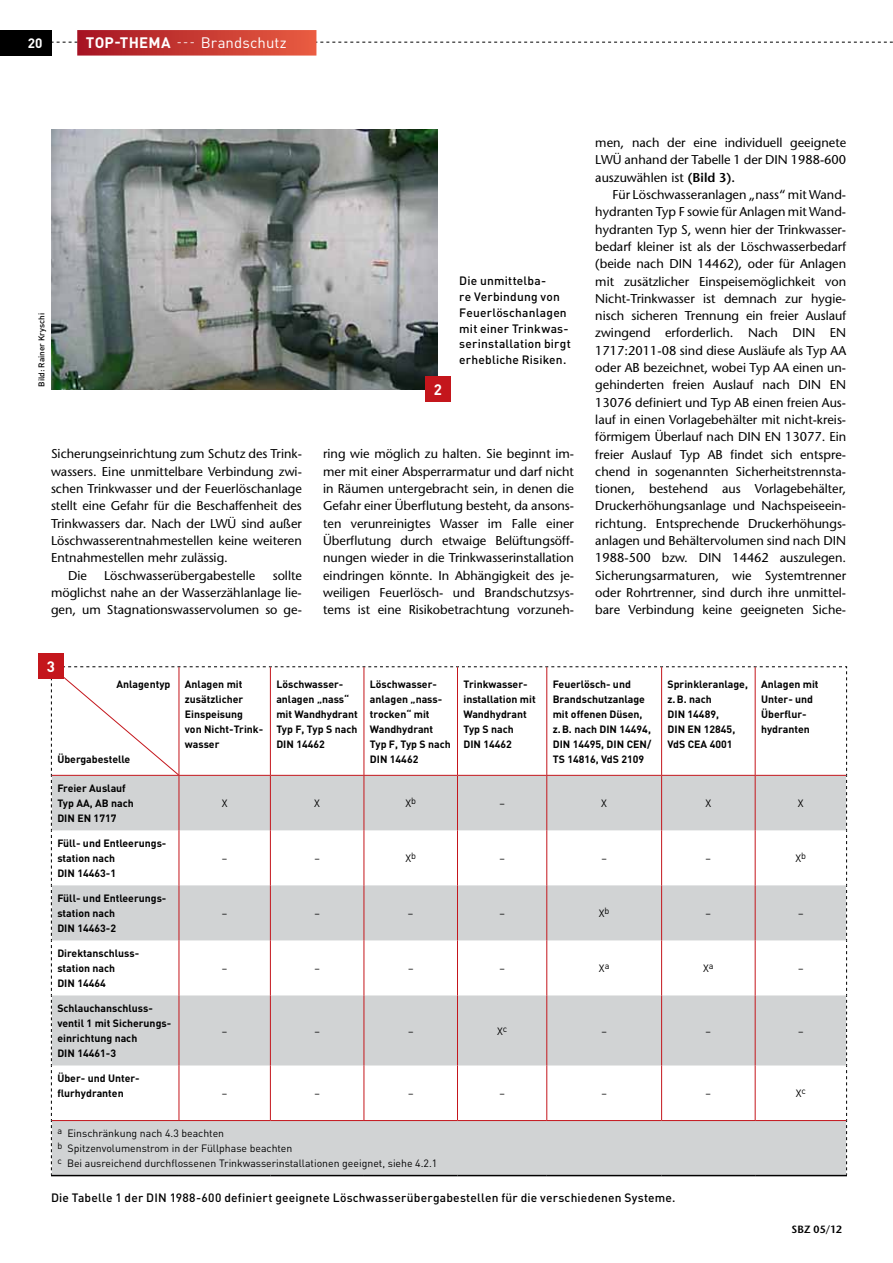
<style>
.page{position:relative;width:893px;height:1263px;background:#fff}
.page>*{position:absolute;margin:0;border:0;box-sizing:border-box;transform-origin:0 0}
.t1{font:15px "DIN Pro";letter-spacing:.01em;color:#fff}
.t2{font:700 15px "DIN Pro";color:#fff}
.t3{font:700 13.5px "DIN Pro";color:#fff}
.t4{font:500 12.75px/17.2px "Stone Sans Std";color:#000;text-align:justify}
.t5{font:500 12px/15.8px "DIN Pro";letter-spacing:.015em;color:#000}
.t6{font:700 10.5px/15px "DIN Pro";color:#000}
.t7{font:10.5px/15px "DIN Pro";color:#000}
.t8{font:600 10.5px "Stone Sans Std";letter-spacing:.01em;color:#000}
.t9{font:500 8.25px "DIN Pro";color:#000}
.s1{font-weight:700}
.s2{font-size:12px}
.s3{font-weight:600}
</style>
<div class="page">
<div style="left:0;top:30px;width:51px;height:25px;background:#000"></div>
<svg style="left:51px;top:42px;width:842px;height:1px"></svg>
<div style="left:77px;top:30px;width:239px;height:26px;background:linear-gradient(to right,#a51523,#e85d41)"></div>
<img style="left:51px;top:130px;width:386px;height:259px">
<div style="left:425px;top:376px;width:26px;height:26px;background:#c4161c"></div>
<hr style="left:51px;top:1175px;width:128px;height:1px;background:#000">
<hr style="left:179px;top:1175px;width:91px;height:1px;background:#000">
<hr style="left:270px;top:1175px;width:94px;height:1px;background:#000">
<hr style="left:364px;top:1175px;width:93px;height:1px;background:#000">
<hr style="left:457px;top:1175px;width:90px;height:1px;background:#000">
<hr style="left:547px;top:1175px;width:115px;height:1px;background:#000">
<hr style="left:662px;top:1175px;width:93px;height:1px;background:#000">
<hr style="left:755px;top:1175px;width:92px;height:1px;background:#000">
<svg style="left:51px;top:666px;width:796px;height:509px"></svg>
<div style="left:38px;top:653px;width:26px;height:26px;background:#c4161c"></div>
<p class="t3" style="left:28px;top:34px;width:16px">20</p>
<p class="t1" style="left:86px;top:32px;width:202px"><span class="s1">Top-Thema</span> <span class="s2">---</span> Brandschutz</p>
<p class="t9" style="left:36px;top:387px;width:75px;rotate:-90deg">Bild: Rainer Kryschi</p>
<p class="t4" style="left:51px;top:445px;width:252px">Sicherungseinrichtung zum Schutz des Trink-</p>
<p class="t4" style="left:51px;top:463px;width:252px">wassers. Eine unmittelbare Verbindung zwi-</p>
<p class="t4" style="left:51px;top:480px;width:252px">schen Trinkwasser und der Feuerlöschanlage</p>
<p class="t4" style="left:51px;top:497px;width:252px">stellt eine Gefahr für die Beschaffenheit des</p>
<p class="t4" style="left:51px;top:514px;width:252px">Trinkwassers dar. Nach der LWÜ sind außer</p>
<p class="t4" style="left:51px;top:532px;width:252px">Löschwasserentnahmestellen keine weiteren</p>
<p class="t4" style="left:51px;top:549px;width:178px">Entnahmestellen mehr zulässig.</p>
<p class="t4" style="left:68px;top:566px;width:20px">Die</p>
<p class="t4" style="left:104px;top:566px;width:153px">Löschwasserübergabestelle</p>
<p class="t4" style="left:51px;top:566px;width:252px;text-indent:222px">sollte möglichst nahe an der Wasserzählanlage lie&shy;gen, um Stagnationswasservolumen so ge-</p>
<p class="t2" style="left:47px;top:656px;width:10px">3</p>
<p class="t2" style="left:434px;top:379px;width:10px">2</p>
<p class="t5" style="left:459px;top:273px;width:113px">Die unmittelba-<br>re Verbindung von<br>Feuerlöschanlagen mit einer Trinkwas&shy;serinstallation birgt erhebliche Risiken.</p>
<p class="t4" style="left:323px;top:445px;width:252px">ring wie möglich zu halten. Sie beginnt im&shy;mer mit einer Absperrarmatur und darf nicht in Räumen untergebracht sein, in denen die Gefahr einer Überflutung besteht, da ansons&shy;ten verunreinigtes Wasser im Falle einer Überflutung durch etwaige Belüftungsöff&shy;nungen wieder in die Trinkwasserinstallation eindringen könnte. In Abhängigkeit des je&shy;weiligen Feuerlösch- und Brandschutzsys&shy;tems ist eine Risikobetrachtung vorzuneh-</p>
<p class="t4" style="left:595px;top:134px;width:252px">men, nach der eine individuell geeignete LWÜ anhand der Tabelle 1 der DIN 1988-600 auszuwählen ist <span class="s3">(Bild 3).</span></p>
<p class="t4" style="left:595px;top:186px;width:252px;text-indent:17px">Für Löschwasseranlagen „nass“ mit Wand&shy;hydranten Typ F sowie für Anlagen mit Wand&shy;hydranten Typ S, wenn hier der Trinkwasser&shy;bedarf kleiner ist als der Löschwasserbedarf (beide nach DIN 14462), oder für Anlagen mit zusätzlicher Einspeisemöglichkeit von Nicht-Trinkwasser ist demnach zur hygie&shy;nisch sicheren Trennung ein freier Auslauf zwingend erforderlich. Nach DIN EN 1717:2011-08 sind diese Ausläufe als Typ AA oder AB bezeichnet, wobei Typ AA einen un&shy;gehinderten freien Auslauf nach DIN EN 13076 definiert und Typ AB einen freien Aus&shy;lauf in einen Vorlagebehälter mit nicht-kreis&shy;förmigem Überlauf nach DIN EN 13077. Ein freier Auslauf Typ AB findet sich entspre&shy;chend in sogenannten Sicherheitstrennsta&shy;tionen, bestehend aus Vorlagebehälter, Druckerhöhungsanlage und Nachspeiseein&shy;richtung. Entsprechende Druckerhöhungs&shy;anlagen und Behältervolumen sind nach DIN 1988-500 bzw. DIN 14462 auszulegen.<br>Sicherungsarmaturen, wie Systemtrenner oder Rohrtrenner, sind durch ihre unmittel&shy;bare Verbindung keine geeigneten Siche-</p>
<p class="t6" style="left:116px;top:676px;width:56px">Anlagentyp</p>
<p class="t6" style="left:57px;top:751px;width:75px">Übergabestelle</p>
<p class="t6" style="left:57px;top:780px;width:78px">Freier Auslauf<br>Typ AA, AB nach<br>DIN EN 1717</p>
<p class="t6" style="left:57px;top:835px;width:111px">Füll- und Entleerungs&shy;station nach<br>DIN 14463-1</p>
<p class="t6" style="left:57px;top:890px;width:111px">Füll- und Entleerungs&shy;station nach<br>DIN 14463-2</p>
<p class="t6" style="left:57px;top:945px;width:83px">Direktanschluss&shy;station nach<br>DIN 14464</p>
<p class="t6" style="left:57px;top:1000px;width:115px">Schlauchanschluss&shy;ventil 1 mit Sicherungs&shy;einrichtung nach<br>DIN 14461-3</p>
<p class="t6" style="left:185px;top:676px;width:80px">Anlagen mit zusätzlicher<br>Einspeisung<br>von Nicht-Trink&shy;wasser</p>
<p class="t6" style="left:276px;top:676px;width:83px">Löschwasser&shy;anlagen „nass“ mit Wandhydrant<br>Typ F, Typ S nach<br>DIN 14462</p>
<p class="t6" style="left:370px;top:676px;width:83px">Löschwasser&shy;anlagen „nass&shy;trocken“ mit<br>Wandhydrant<br>Typ F, Typ S nach<br>DIN 14462</p>
<p class="t6" style="left:463px;top:676px;width:74px">Trinkwasser&shy;installation mit<br>Wandhydrant<br>Typ S nach<br>DIN 14462</p>
<p class="t6" style="left:553px;top:676px;width:100px">Feuerlösch- und<br>Brandschutzanlage mit offenen Düsen, z.B. nach DIN 14494,<br>DIN 14495, DIN CEN/<br>TS 14816, VdS 2109</p>
<p class="t6" style="left:668px;top:676px;width:82px">Sprinkleranlage, z.B. nach<br>DIN 14489,<br>DIN EN 12845,<br>VdS CEA 4001</p>
<p class="t6" style="left:761px;top:676px;width:59px">Anlagen mit<br>Unter- und<br>Überflur&shy;hydranten</p>
<p class="t7" style="left:222px;top:795px;width:7px">X</p>
<p class="t7" style="left:314px;top:795px;width:7px">X</p>
<p class="t7" style="left:405px;top:795px;width:12px">X<sup>b</sup></p>
<p class="t7" style="left:499px;top:795px;width:7px">–</p>
<p class="t7" style="left:601px;top:795px;width:7px">X</p>
<p class="t7" style="left:705px;top:795px;width:7px">X</p>
<p class="t7" style="left:798px;top:795px;width:7px">X</p>
<p class="t7" style="left:222px;top:850px;width:7px">–</p>
<p class="t7" style="left:314px;top:850px;width:7px">–</p>
<p class="t7" style="left:405px;top:850px;width:12px">X<sup>b</sup></p>
<p class="t7" style="left:499px;top:850px;width:7px">–</p>
<p class="t7" style="left:601px;top:850px;width:7px">–</p>
<p class="t7" style="left:706px;top:850px;width:7px">–</p>
<p class="t7" style="left:795px;top:850px;width:12px">X<sup>b</sup></p>
<p class="t7" style="left:222px;top:905px;width:7px">–</p>
<p class="t7" style="left:314px;top:905px;width:7px">–</p>
<p class="t7" style="left:408px;top:905px;width:7px">–</p>
<p class="t7" style="left:499px;top:905px;width:7px">–</p>
<p class="t7" style="left:599px;top:905px;width:12px">X<sup>b</sup></p>
<p class="t7" style="left:706px;top:905px;width:7px">–</p>
<p class="t7" style="left:798px;top:905px;width:7px">–</p>
<p class="t7" style="left:222px;top:960px;width:7px">–</p>
<p class="t7" style="left:314px;top:960px;width:7px">–</p>
<p class="t7" style="left:408px;top:960px;width:7px">–</p>
<p class="t7" style="left:499px;top:960px;width:7px">–</p>
<p class="t7" style="left:599px;top:960px;width:12px">X<sup>a</sup></p>
<p class="t7" style="left:703px;top:960px;width:12px">X<sup>a</sup></p>
<p class="t7" style="left:798px;top:960px;width:7px">–</p>
<p class="t7" style="left:222px;top:1023px;width:7px">–</p>
<p class="t7" style="left:314px;top:1023px;width:7px">–</p>
<p class="t7" style="left:408px;top:1023px;width:7px">–</p>
<p class="t7" style="left:497px;top:1023px;width:12px">X<sup>c</sup></p>
<p class="t7" style="left:601px;top:1023px;width:7px">–</p>
<p class="t7" style="left:706px;top:1023px;width:7px">–</p>
<p class="t7" style="left:798px;top:1023px;width:7px">–</p>
<p class="t6" style="left:57px;top:1070px;width:83px">Über- und Unter&shy;flurhydranten</p>
<p class="t7" style="left:222px;top:1085px;width:7px">–</p>
<p class="t7" style="left:314px;top:1085px;width:7px">–</p>
<p class="t7" style="left:408px;top:1085px;width:7px">–</p>
<p class="t7" style="left:499px;top:1085px;width:7px">–</p>
<p class="t7" style="left:601px;top:1085px;width:7px">–</p>
<p class="t7" style="left:706px;top:1085px;width:7px">–</p>
<p class="t7" style="left:796px;top:1085px;width:12px">X<sup>c</sup></p>
<p class="t7" style="left:57px;top:1125px;width:382px"><sup>a</sup> Einschränkung nach 4.3 beachten<br><sup>b</sup> Spitzenvolumenstrom in der Füllphase beachten<br><sup>c</sup> Bei ausreichend durchflossenen Trinkwasserinstallationen geeignet, siehe 4.2.1</p>
<p class="t5" style="left:51px;top:1189px;width:626px">Die Tabelle 1 der DIN 1988-600 definiert geeignete Löschwasserübergabestellen für die verschiedenen Systeme.</p>
<p class="t8" style="left:791px;top:1223px;width:52px">SBZ 05/12</p>
</div>
